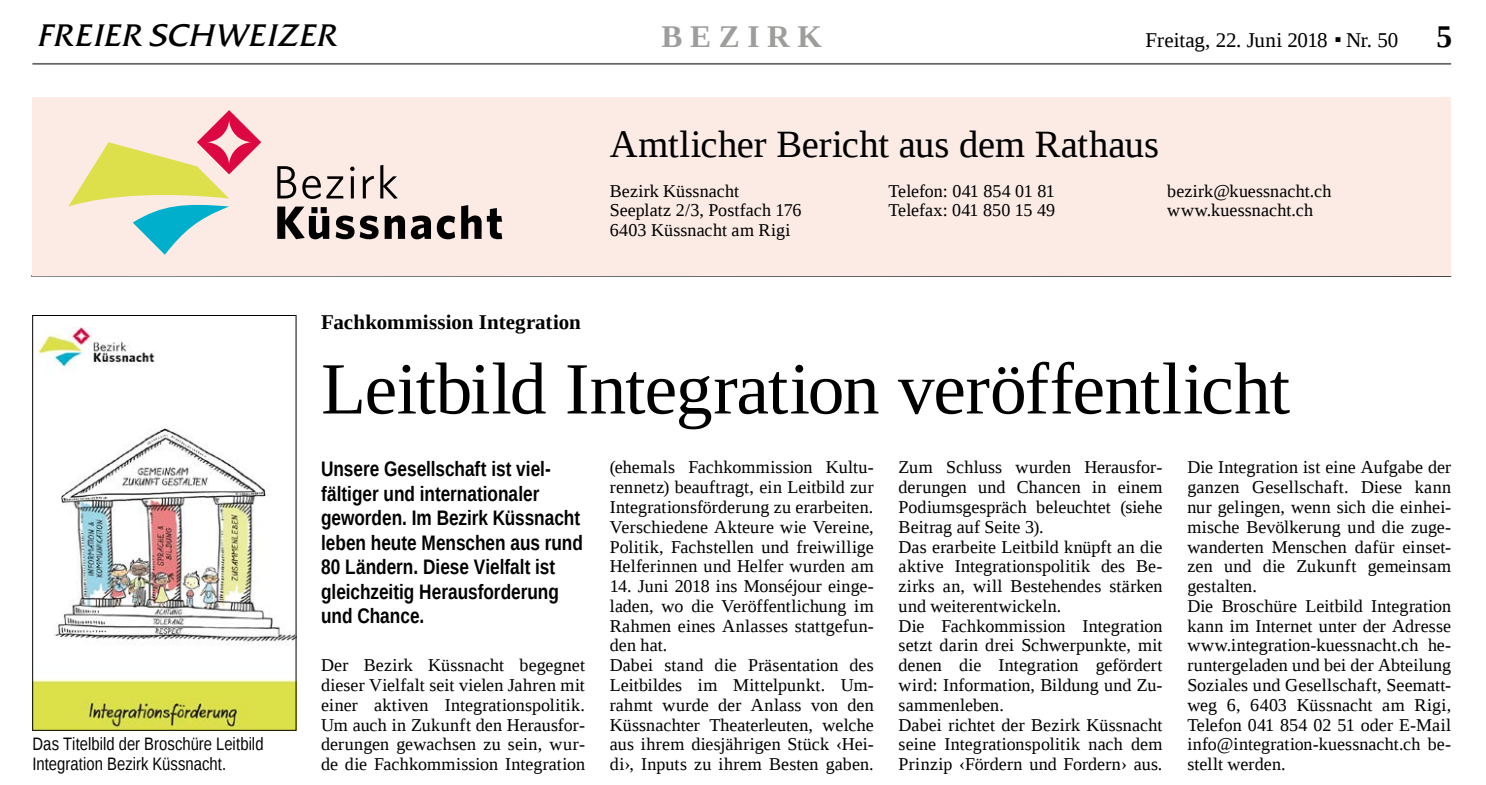
<style>
.page{position:relative;width:1486px;height:785px;background:#fff}
.page>*{position:absolute;margin:0;border:0;box-sizing:border-box;transform-origin:0 0}
.t1{font:73.5px "Liberation Serif";letter-spacing:-.015em;color:#000}
.t2{font:38.5px "Liberation Serif";color:#000}
.t3{font:italic 32.9px "Friz Quadrata";color:#000;scale:1.04 1}
.t4{font:700 31.5px "Liberation Serif";letter-spacing:.24em;color:#9d9d9c}
.t5{font:700 21px/24.5px "Liberation Sans Narrow";color:#000}
.t6{font:21px "Liberation Serif";letter-spacing:-.005em;color:#000}
.t7{font:700 21px "Liberation Serif";color:#000}
.t8{font:18.03px/19.8px "Liberation Serif";letter-spacing:.005em;color:#000}
.t9{font:18.03px/19.8px "Liberation Sans Narrow";letter-spacing:.005em;color:#000}
.s1{font-weight:700;font-size:31.5px}
</style>
<div class="page">
<hr style="left:32px;top:63px;width:1419px;height:2px;background:#000">
<hr style="left:31px;top:276px;width:1420px;height:1px;background:#000">
<div style="left:32px;top:98px;width:1419px;height:178px;background:#fbebe4"></div>
<svg style="left:277px;top:166px;width:19px;height:32px"></svg>
<svg style="left:302px;top:176px;width:42px;height:23px"></svg>
<hr style="left:351px;top:176px;width:3px;height:22px;background:#000">
<svg style="left:350px;top:167px;width:5px;height:4px"></svg>
<svg style="left:363px;top:176px;width:11px;height:22px"></svg>
<svg style="left:380px;top:165px;width:18px;height:34px"></svg>
<svg style="left:277px;top:207px;width:52px;height:32px"></svg>
<svg style="left:336px;top:216px;width:42px;height:23px"></svg>
<svg style="left:385px;top:215px;width:20px;height:24px"></svg>
<svg style="left:411px;top:216px;width:20px;height:23px"></svg>
<svg style="left:437px;top:216px;width:18px;height:23px"></svg>
<svg style="left:461px;top:205px;width:41px;height:34px"></svg>
<svg style="left:68px;top:110px;width:193px;height:145px"></svg>
<img style="left:34px;top:328px;width:260px;height:400px">
<div style="left:32px;top:315px;width:264px;height:415px;border:1px solid #000"></div>
<h3 class="t3" style="left:37px;top:17px;width:288px">FREIER SCHWEIZER</h3>
<h3 class="t4" style="left:662px;top:15px;width:162px">BEZIRK</h3>
<p class="t6" style="left:1145px;top:27px;width:308px">Freitag, 22. Juni 2018 ■ Nr. 50 <span class="s1">5</span></p>
<h2 class="t2" style="left:610px;top:119px;width:551px">Amtlicher Bericht aus dem Rathaus</h2>
<p class="t8" style="left:610px;top:181px;width:193px">Bezirk Küssnacht<br>Seeplatz 2/3, Postfach 176<br>6403 Küssnacht am Rigi</p>
<p class="t8" style="left:888px;top:181px;width:168px">Telefon: 041 854 01 81<br>Telefax: 041 850 15 49</p>
<p class="t8" style="left:1167px;top:181px;width:166px">bezirk@kuessnacht.ch www.kuessnacht.ch</p>
<p class="t9" style="left:32px;top:735px;width:233px">Das Titelbild der Broschüre Leitbild<br>Integration Bezirk Küssnacht.</p>
<p class="t7" style="left:321px;top:308px;width:261px">Fachkommission Integration</p>
<h1 class="t1" style="left:321px;top:341px;width:970px">Leitbild Integration veröffentlicht</h1>
<p class="t5" style="left:321px;top:456px;width:263px">Unsere Gesellschaft ist viel&shy;fältiger und internationaler geworden. Im Bezirk Küssnacht leben heute Menschen aus rund<br>80 Ländern. Diese Vielfalt ist gleichzeitig Herausforderung und Chance.</p>
<p class="t8" style="left:321px;top:655px;width:265px;text-align:justify">Der Bezirk Küssnacht begegnet dieser Vielfalt seit vielen Jahren mit einer aktiven Integrationspolitik.<br>Um auch in Zukunft den Herausfor&shy;derungen gewachsen zu sein, wur&shy;de die Fachkommission Integration</p>
<p class="t8" style="left:899px;top:457px;width:265px">Zum Schluss wurden Herausfor&shy;derungen und Chancen in einem<br>Podiumsgespräch beleuchtet (siehe<br>Beitrag auf Seite 3).<br>Das erarbeite Leitbild knüpft an die aktive Integrationspolitik des Be&shy;zirks an, will Bestehendes stärken und weiterentwickeln.<br>Die Fachkommission Integration setzt darin drei Schwerpunkte, mit denen die Integration gefördert wird: Information, Bildung und Zu&shy;sammenleben.<br>Dabei richtet der Bezirk Küssnacht seine Integrationspolitik nach dem<br>Prinzip ‹Fördern und Fordern› aus.</p>
<p class="t8" style="left:1187px;top:457px;width:265px">Die Integration ist eine Aufgabe der ganzen Gesellschaft. Diese kann nur gelingen, wenn sich die einhei&shy;mische Bevölkerung und die zuge&shy;wanderten Menschen dafür einset&shy;zen und die Zukunft gemeinsam gestalten.<br>Die Broschüre Leitbild Integration kann im Internet unter der Adresse www.integration-kuessnacht.ch he&shy;runtergeladen und bei der Abteilung<br>Soziales und Gesellschaft, Seematt&shy;weg 6, 6403 Küssnacht am Rigi,<br>Telefon 041 854 02 51 oder E-Mail info@integration-kuessnacht.ch be&shy;stellt werden.</p>
<p class="t8" style="left:610px;top:457px;width:265px;text-align:justify">(ehemals Fachkommission Kultu&shy;rennetz) beauftragt, ein Leitbild zur Integrationsförderung zu erarbeiten.<br>Verschiedene Akteure wie Vereine, Politik, Fachstellen und freiwillige Helferinnen und Helfer wurden am</p>
<p class="t8" style="left:610px;top:576px;width:265px">14. Juni 2018 ins Monséjour einge&shy;laden, wo die Veröffentlichung im<br>Rahmen eines Anlasses stattgefun&shy;den hat.<br>Dabei stand die Präsentation des<br>Leitbildes im Mittelpunkt. Um&shy;rahmt wurde der Anlass von den<br>Küssnachter Theaterleuten, welche aus ihrem diesjährigen Stück ‹Hei&shy;di›, Inputs zu ihrem Besten gaben.</p>
</div>
